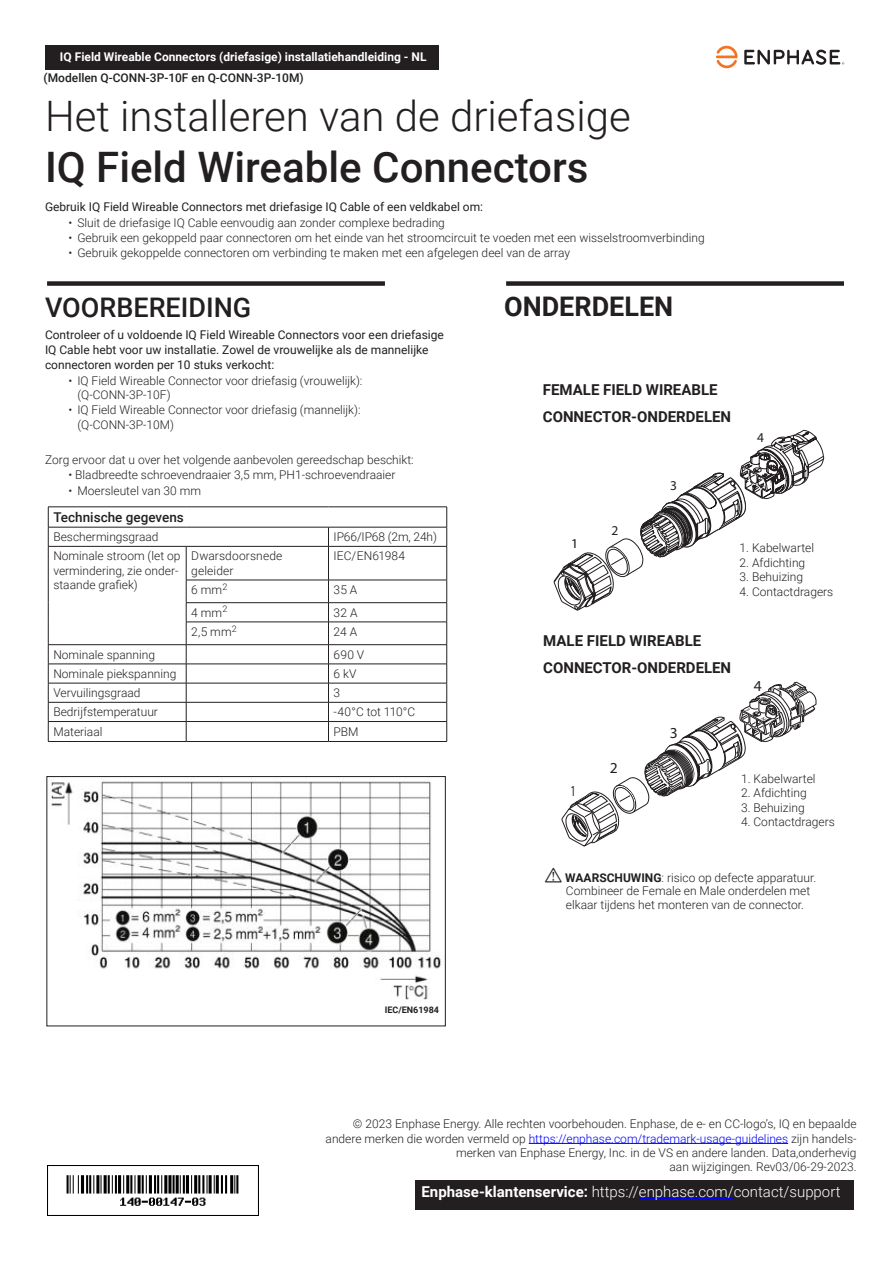
<style>
.page{position:relative;width:893px;height:1263px;background:#fff}
.page>*{position:absolute;margin:0;border:0;box-sizing:border-box;transform-origin:0 0}
.t1{font:300 42px/50.4px "Roboto";color:#231f20}
.Bodytext_8_11{font:500 27px "Roboto";color:#231f20}
.Heading_NEW{font:700 27px "Roboto";color:#231f20}
.t2{font:700 15.3px "Px C Helvetica";color:#231f20}
.t3{font:700 15.3px "Px C Helvetica";color:#231f20;scale:.69 1}
.Heading_NEW-2{font:700 15px/27px "Roboto";color:#231f20}
.t4{font:300 15px "Roboto";color:#fff}
.Heading_NEW-3{font:500 13.5px "Roboto";color:#231f20}
.t5{font:700 13.5px "Px C Helvetica";color:#231f20}
.t6{font:700 13.5px "Px C Helvetica";color:#231f20;scale:1.12 1}
.Bodytext_8_11-2{font:300 12px/14.4px "Roboto";color:#231f20;text-align:right}
.Indented{font:300 12px/14.4px "Roboto";color:#231f20}
.Bodytext_8_11-3{font:12px/15px "Roboto";color:#231f20}
.Substep{font:300 12px/13.5px "Roboto";color:#231f20}
.DS-Table_cell{font:300 12px/14.4px "Roboto";letter-spacing:.015em;color:#231f20}
.t7{font:700 12px "Roboto";color:#fff}
.t8{font:500 12px "Roboto";color:#231f20}
.Table_cell_small{font:300 12px "Roboto";letter-spacing:-.01em;color:#231f20}
.t9{font:700 9px "Roboto";color:#231f20}
.s1{font-weight:500}
.s2{font-family:"Se Lis HS Warning 200 S";font-weight:400;font-size:18px}
.s3{font-weight:700}
.s4{color:#00f}
</style>
<div class="page">
<div style="left:45px;top:45px;width:394px;height:24px;background:#231f20"></div>
<hr style="left:529px;top:1143px;width:259px;height:1px;background:#00f">
<div style="left:47px;top:281px;width:338px;height:5px;background:#231f20"></div>
<div style="left:506px;top:281px;width:338px;height:5px;background:#231f20"></div>
<hr style="left:48px;top:507px;width:138px;height:1px;background:#231f20">
<hr style="left:186px;top:507px;width:142px;height:1px;background:#231f20">
<hr style="left:328px;top:507px;width:119px;height:1px;background:#231f20">
<hr style="left:48px;top:527px;width:138px;height:1px;background:#231f20">
<svg style="left:48px;top:507px;width:1px;height:39px"></svg>
<hr style="left:186px;top:527px;width:142px;height:1px;background:#231f20">
<hr style="left:328px;top:527px;width:119px;height:1px;background:#231f20">
<svg style="left:328px;top:527px;width:1px;height:19px"></svg>
<svg style="left:446px;top:507px;width:1px;height:39px"></svg>
<hr style="left:48px;top:546px;width:138px;height:1px;background:#231f20">
<hr style="left:48px;top:546px;width:1px;height:34px;background:#231f20">
<hr style="left:186px;top:546px;width:142px;height:1px;background:#231f20">
<hr style="left:186px;top:546px;width:1px;height:34px;background:#231f20">
<hr style="left:328px;top:546px;width:119px;height:1px;background:#231f20">
<hr style="left:328px;top:546px;width:1px;height:34px;background:#231f20">
<hr style="left:446px;top:546px;width:1px;height:34px;background:#231f20">
<hr style="left:186px;top:580px;width:142px;height:1px;background:#231f20">
<hr style="left:328px;top:580px;width:119px;height:1px;background:#231f20">
<hr style="left:186px;top:602px;width:142px;height:1px;background:#231f20">
<hr style="left:328px;top:602px;width:119px;height:1px;background:#231f20">
<hr style="left:186px;top:622px;width:142px;height:1px;background:#231f20">
<hr style="left:328px;top:622px;width:119px;height:1px;background:#231f20">
<hr style="left:48px;top:644px;width:138px;height:1px;background:#231f20">
<hr style="left:186px;top:644px;width:142px;height:1px;background:#231f20">
<hr style="left:328px;top:644px;width:119px;height:1px;background:#231f20">
<hr style="left:48px;top:664px;width:138px;height:1px;background:#231f20">
<hr style="left:186px;top:664px;width:142px;height:1px;background:#231f20">
<hr style="left:328px;top:664px;width:119px;height:1px;background:#231f20">
<hr style="left:48px;top:683px;width:138px;height:1px;background:#231f20">
<hr style="left:186px;top:683px;width:142px;height:1px;background:#231f20">
<hr style="left:328px;top:683px;width:119px;height:1px;background:#231f20">
<hr style="left:48px;top:702px;width:138px;height:1px;background:#231f20">
<hr style="left:186px;top:702px;width:142px;height:1px;background:#231f20">
<hr style="left:328px;top:702px;width:119px;height:1px;background:#231f20">
<hr style="left:48px;top:721px;width:138px;height:1px;background:#231f20">
<svg style="left:48px;top:580px;width:1px;height:161px"></svg>
<hr style="left:186px;top:721px;width:142px;height:1px;background:#231f20">
<svg style="left:186px;top:580px;width:1px;height:161px"></svg>
<hr style="left:328px;top:721px;width:119px;height:1px;background:#231f20">
<svg style="left:328px;top:580px;width:1px;height:161px"></svg>
<svg style="left:446px;top:580px;width:1px;height:161px"></svg>
<hr style="left:48px;top:741px;width:138px;height:1px;background:#231f20">
<hr style="left:186px;top:741px;width:142px;height:1px;background:#231f20">
<hr style="left:328px;top:741px;width:119px;height:1px;background:#231f20">
<div style="left:416px;top:1180px;width:438px;height:30px;background:#231f20"></div>
<svg style="left:716px;top:46px;width:22px;height:22px"></svg>
<svg style="left:744px;top:49px;width:100px;height:16px"></svg>
<svg style="left:554px;top:430px;width:270px;height:181px"></svg>
<img style="left:48px;top:1166px;width:210px;height:49px">
<img style="left:49px;top:778px;width:392px;height:223px">
<div style="left:47px;top:776px;width:399px;height:250px;border:1px solid #231f20"></div>
<hr style="left:639px;top:1198px;width:95px;height:1px;background:#00f">
<svg style="left:562px;top:681px;width:255px;height:166px"></svg>
<p class="t7" style="left:60px;top:48px;width:368px">IQ Field Wireable Connectors (driefasige) installatiehandleiding - NL</p>
<p class="t8" style="left:44px;top:69px;width:262px">(Modellen Q-CONN-3P-10F en Q-CONN-3P-10M)</p>
<p class="t1" style="left:45px;top:90px;width:587px">Het installeren van de driefasige<br><span class="s1">IQ Field Wireable Connectors</span></p>
<p class="Bodytext_8_11-3" style="left:45px;top:199px;width:440px">Gebruik IQ Field Wireable Connectors met driefasige IQ Cable of een veldkabel om:</p>
<p class="Indented" style="left:68px;top:215px;width:378px">• Sluit de driefasige IQ Cable eenvoudig aan zonder complexe bedrading</p>
<p class="Indented" style="left:68px;top:230px;width:638px">• Gebruik een gekoppeld paar connectoren om het einde van het stroomcircuit te voeden met een wisselstroomverbinding</p>
<p class="Indented" style="left:68px;top:246px;width:503px">• Gebruik gekoppelde connectoren om verbinding te maken met een afgelegen deel van de array</p>
<p class="Bodytext_8_11" style="left:45px;top:289px;width:208px">VOORBEREIDING</p>
<p class="Bodytext_8_11-3" style="left:45px;top:327px;width:400px">Controleer of u voldoende IQ Field Wireable Connectors voor een driefasige<br>IQ Cable hebt voor uw installatie. Zowel de vrouwelijke als de mannelijke connectoren worden per 10 stuks verkocht:</p>
<p class="Indented" style="left:77px;top:373px;width:287px;text-indent:-9px">• IQ Field Wireable Connector voor driefasig (vrouwelijk): (Q-CONN-3P-10F)</p>
<p class="Indented" style="left:77px;top:402px;width:285px;text-indent:-9px">• IQ Field Wireable Connector voor driefasig (mannelijk): (Q-CONN-3P-10M)</p>
<p class="Substep" style="left:45px;top:452px;width:370px">Zorg ervoor dat u over het volgende aanbevolen gereedschap beschikt:</p>
<p class="Indented" style="left:68px;top:467px;width:329px">• Bladbreedte schroevendraaier 3,5 mm, PH1-schroevendraaier</p>
<p class="Indented" style="left:68px;top:483px;width:134px">• Moersleutel van 30 mm</p>
<p class="Heading_NEW-3" style="left:53px;top:508px;width:132px">Technische gegevens</p>
<p class="Bodytext_8_11-2" style="left:53px;top:529px;width:107px">Beschermingsgraad</p>
<p class="Table_cell_small" style="left:334px;top:529px;width:105px">IP66/IP68 (2m, 24h)</p>
<p class="Bodytext_8_11-2" style="left:53px;top:548px;width:129px;text-align:left">Nominale stroom (let op vermindering, zie onder&shy;staande grafiek)</p>
<p class="DS-Table_cell" style="left:191px;top:548px;width:93px">Dwarsdoorsnede geleider</p>
<p class="DS-Table_cell" style="left:334px;top:548px;width:73px">IEC/EN61984</p>
<p class="DS-Table_cell" style="left:191px;top:582px;width:38px">6 mm<sup>2</sup></p>
<p class="DS-Table_cell" style="left:334px;top:582px;width:25px">35 A</p>
<p class="DS-Table_cell" style="left:191px;top:605px;width:38px">4 mm<sup>2</sup></p>
<p class="DS-Table_cell" style="left:334px;top:605px;width:25px">32 A</p>
<p class="DS-Table_cell" style="left:191px;top:624px;width:47px">2,5 mm<sup>2</sup></p>
<p class="DS-Table_cell" style="left:334px;top:624px;width:25px">24 A</p>
<p class="Bodytext_8_11-2" style="left:53px;top:647px;width:103px">Nominale spanning</p>
<p class="DS-Table_cell" style="left:334px;top:647px;width:32px">690 V</p>
<p class="Bodytext_8_11-2" style="left:53px;top:666px;width:125px">Nominale piekspanning</p>
<p class="DS-Table_cell" style="left:334px;top:666px;width:25px">6 kV</p>
<p class="Bodytext_8_11-2" style="left:53px;top:685px;width:89px">Vervuilingsgraad</p>
<p class="DS-Table_cell" style="left:334px;top:685px;width:8px">3</p>
<p class="Bodytext_8_11-2" style="left:53px;top:704px;width:106px">Bedrijfstemperatuur</p>
<p class="DS-Table_cell" style="left:334px;top:704px;width:83px">-40°C tot 110°C</p>
<p class="Bodytext_8_11-2" style="left:53px;top:724px;width:51px">Materiaal</p>
<p class="Table_cell_small" style="left:334px;top:723px;width:26px">PBM</p>
<p class="Heading_NEW" style="left:504px;top:287px;width:171px">ONDERDELEN</p>
<p class="Heading_NEW-2" style="left:543px;top:376px;width:190px">FEMALE FIELD WIREABLE<br>CONNECTOR-ONDERDELEN</p>
<p class="t5" style="left:757px;top:429px;width:8px">4</p>
<p class="t6" style="left:571px;top:535px;width:8px">1</p>
<p class="t5" style="left:611px;top:522px;width:8px">2</p>
<p class="t5" style="left:670px;top:477px;width:8px">3</p>
<p class="Bodytext_8_11-2" style="left:740px;top:540px;width:76px">1. Kabelwartel</p>
<p class="Bodytext_8_11-2" style="left:740px;top:555px;width:67px">2. Afdichting</p>
<p class="Bodytext_8_11-2" style="left:740px;top:569px;width:65px">3. Behuizing</p>
<p class="Bodytext_8_11-2" style="left:740px;top:584px;width:95px">4. Contactdragers</p>
<p class="Heading_NEW-2" style="left:543px;top:626px;width:189px">MALE FIELD WIREABLE<br>CONNECTOR-ONDERDELEN</p>
<p class="t2" style="left:754px;top:676px;width:9px">4</p>
<p class="t3" style="left:570px;top:781px;width:9px">1</p>
<p class="t2" style="left:610px;top:758px;width:9px">2</p>
<p class="t2" style="left:670px;top:724px;width:9px">3</p>
<p class="Bodytext_8_11-2" style="left:741px;top:771px;width:76px">1. Kabelwartel</p>
<p class="Bodytext_8_11-2" style="left:741px;top:785px;width:67px">2. Afdichting</p>
<p class="Bodytext_8_11-2" style="left:741px;top:800px;width:65px">3. Behuizing</p>
<p class="Bodytext_8_11-2" style="left:741px;top:814px;width:95px">4. Contactdragers</p>
<p class="t9" style="left:385px;top:1003px;width:56px">IEC/EN61984</p>
<p class="Substep" style="left:566px;top:870px;width:252px;text-indent:-22px"><span class="s2">*</span> <span class="s3">WAARSCHUWING</span>: risico op defecte apparatuur.<br>Combineer de Female en Male onderdelen met elkaar tijdens het monteren van de connector.</p>
<p class="Bodytext_8_11-2" style="left:326px;top:1116px;width:532px">© 2023 Enphase Energy. Alle rechten voorbehouden. Enphase, de e- en CC-logo’s, IQ en bepaalde andere merken die worden vermeld op <span class="s4">https://enphase.com/trademark-usage-guidelines</span> zijn handels&shy;merken van Enphase Energy, Inc. in de VS en andere landen. Data,onderhevig</p>
<p class="Bodytext_8_11-2" style="left:669px;top:1159px;width:189px">aan wijzigingen. Rev03/06-29-2023.</p>
<p class="t4" style="left:422px;top:1181px;width:421px"><span class="s3">Enphase-klantenservice:</span> https://enphase.com/contact/support</p>
</div>
